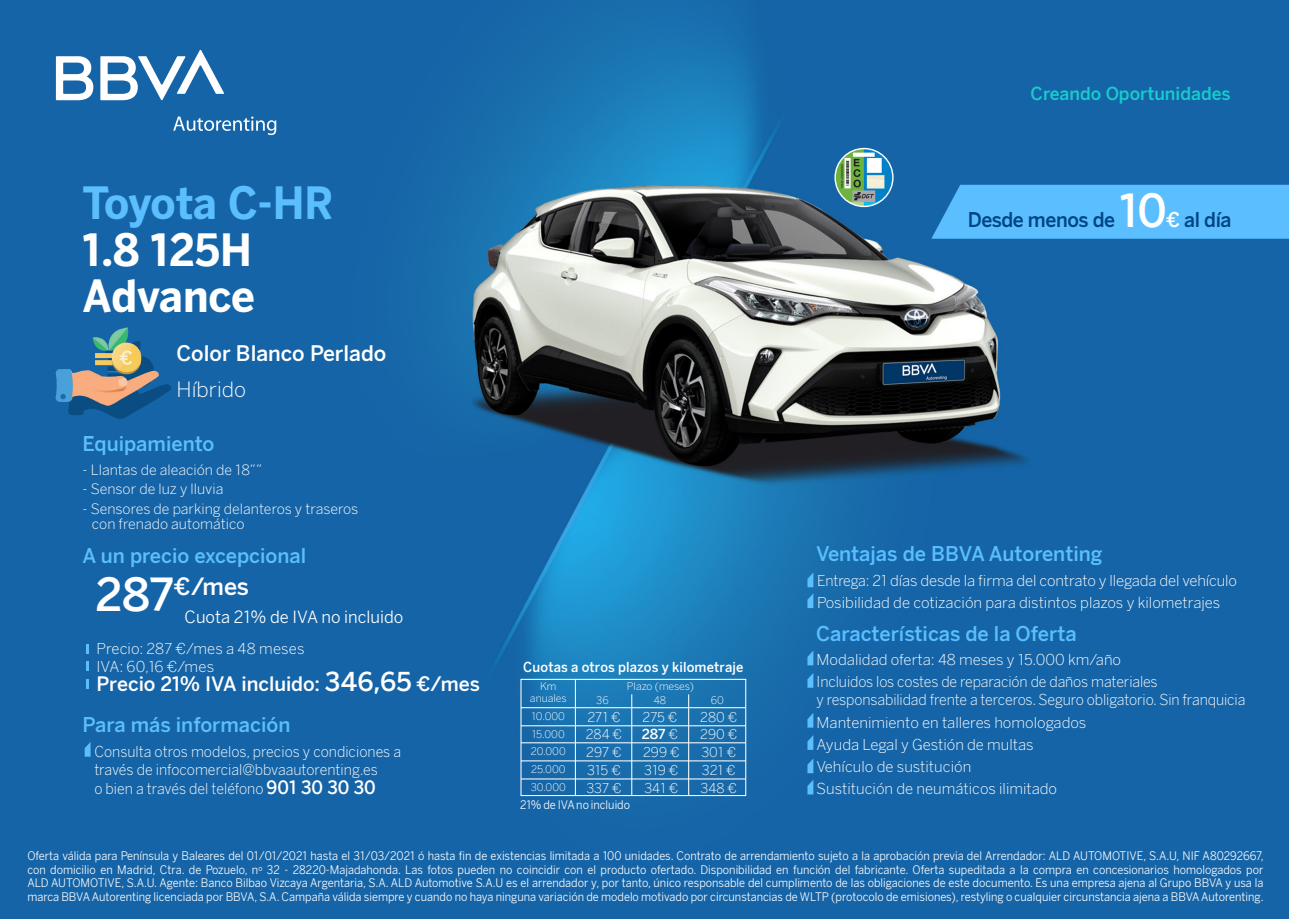
<style>
.page{position:relative;width:1289px;height:919px;background:#fff}
.page>*{position:absolute;margin:0;border:0;box-sizing:border-box;transform-origin:0 0}
.t1{font:300 44.7px "BBVA Benton Sans";color:#fff}
.t2{font:700 43.5px/46.5px "BBVA Benton Sans";color:#fff;scale:.95 1}
.t3{font:300 23.25px "BBVA Benton Sans";color:#fff}
.t4{font:300 21px "BBVA Benton Sans";color:#fff}
.t5{font:300 21px "BBVA Benton Sans";color:#fff}
.t6{font:300 19.95px "BBVA Benton Sans";color:#5abeff}
.t7{font:300 19.95px "BBVA Benton Sans";letter-spacing:-.02em;color:#004482}
.t8{font:300 19.95px "BBVA Benton Sans";color:#5bbeff}
.t9{font:300 19.5px "BBVA Benton Sans";letter-spacing:-.005em;color:#fff}
.t10{font:300 17.55px "BBVA Benton Sans";color:#18cccd}
.t11{font:16.5px "BBVA Benton Sans";color:#fff}
.t12{font:300 15px/18px "BBVA Benton Sans";letter-spacing:-.005em;color:#fff;scale:.95 1}
.t13{font:300 15px "BBVA Benton Sans";letter-spacing:-.005em;color:#fff}
.t14{font:300 14.25px/15px "BBVA Benton Sans";color:#fff}
.t15{font:300 13.5px "BBVA Benton Sans";color:#fff}
.t16{font:300 13.5px "BBVA Benton Sans";letter-spacing:.005em;color:#fff;scale:.96 1}
.t17{font:300 13.5px "BBVA Benton Sans";letter-spacing:.005em;color:#fff}
.t18{font:11.55px/13.5px "BBVA Benton Sans";color:#fff;text-align:justify;scale:.95 1}
.t19{font:300 10.5px "BBVA Benton Sans";color:#fff}
.s1{color:#5bbeff}
.s2{font-size:44.7px}
.s3{font-size:25.5px}
.s4{font-size:18px}
.s5{font-style:inherit}
.s6{color:#fff}
</style>
<div class="page">
<img style="left:0;top:0;width:1288px;height:918px">
<img style="left:68px;top:341px;width:86px;height:74px">
<img style="left:56px;top:327px;width:85px;height:77px">
<svg style="left:86px;top:644px;width:3px;height:9px"></svg>
<svg style="left:86px;top:661px;width:3px;height:10px"></svg>
<svg style="left:86px;top:679px;width:3px;height:9px"></svg>
<div style="left:520px;top:678px;width:226px;height:118px;border:1px solid #fff"></div>
<hr style="left:521px;top:707px;width:224px;height:1px;background:#fff">
<hr style="left:521px;top:725px;width:224px;height:1px;background:#fff">
<hr style="left:521px;top:742px;width:224px;height:1px;background:#fff">
<hr style="left:521px;top:760px;width:224px;height:1px;background:#fff">
<hr style="left:521px;top:778px;width:224px;height:1px;background:#fff">
<hr style="left:575px;top:679px;width:1px;height:117px;background:#fff">
<hr style="left:631px;top:694px;width:1px;height:102px;background:#fff">
<hr style="left:688px;top:694px;width:1px;height:101px;background:#fff">
<img style="left:835px;top:148px;width:57px;height:58px;border-radius:29px">
<div style="left:834px;top:148px;width:59px;height:59px;border:1px solid #fff;border-radius:50%"></div>
<svg style="left:173px;top:116px;width:103px;height:19px;background:#4a87bb"></svg>
<svg style="left:56px;top:56px;width:37px;height:44px"></svg>
<svg style="left:100px;top:50px;width:124px;height:50px"></svg>
<svg style="left:85px;top:741px;width:6px;height:15px"></svg>
<svg style="left:807px;top:650px;width:6px;height:15px"></svg>
<svg style="left:807px;top:673px;width:6px;height:14px"></svg>
<svg style="left:807px;top:712px;width:6px;height:15px"></svg>
<svg style="left:807px;top:735px;width:6px;height:14px"></svg>
<svg style="left:807px;top:758px;width:6px;height:15px"></svg>
<svg style="left:807px;top:779px;width:6px;height:15px"></svg>
<svg style="left:807px;top:593px;width:6px;height:15px"></svg>
<svg style="left:807px;top:572px;width:6px;height:15px"></svg>
<div style="left:931px;top:185px;width:357px;height:54px;background:#5abeff"></div>
<p class="t2" style="left:83px;top:181px;width:266px"><span class="s1">Toyota C-HR<br></span>1.8 125H<br>Advance</p>
<p class="t4" style="left:176px;top:340px;width:211px">Color Blanco Perlado</p>
<p class="t5" style="left:176px;top:377px;width:71px">Híbrido</p>
<p class="t8" style="left:83px;top:431px;width:133px">Equipamiento</p>
<p class="t14" style="left:83px;top:462px;width:181px">- Llantas de aleación de 18””</p>
<p class="t14" style="left:83px;top:481px;width:142px">- Sensor de luz y lluvia</p>
<p class="t14" style="left:92px;top:501px;width:268px;text-indent:-9px">- Sensores de parking delanteros y traseros con frenado automático</p>
<p class="t6" style="left:83px;top:543px;width:225px">A un precio excepcional</p>
<p class="t3" style="left:95px;top:572px;width:155px"><span class="s2">287</span>€/mes</p>
<p class="t11" style="left:184px;top:606px;width:220px">Cuota 21% de IVA no incluido</p>
<p class="t13" style="left:96px;top:639px;width:210px">Precio: 287 €/mes a 48 meses</p>
<p class="t13" style="left:96px;top:657px;width:119px">IVA: 60,16 €/mes</p>
<p class="t9" style="left:96px;top:672px;width:385px">Precio 21% IVA incluido: <span class="s3">346,65</span> €/mes</p>
<p class="t6" style="left:83px;top:712px;width:209px">Para más información</p>
<p class="t12" style="left:94px;top:742px;width:324px">Consulta otros modelos, precios y condiciones a través de infocomercial@bbvaautorenting.es</p>
<p class="t12" style="left:94px;top:779px;width:298px">o bien a través del teléfono <span class="s4">901 30 30 30</span></p>
<p class="t16" style="left:523px;top:659px;width:231px">Cuotas a otros plazos y kilometraje</p>
<p class="t19" style="left:627px;top:680px;width:69px">Plazo (meses)</p>
<p class="t19" style="left:596px;top:693px;width:14px">36</p>
<p class="t15" style="left:587px;top:708px;width:35px">271 €</p>
<p class="t15" style="left:585px;top:726px;width:38px">284 €</p>
<p class="t15" style="left:586px;top:744px;width:37px">297 €</p>
<p class="t15" style="left:587px;top:762px;width:35px">315 €</p>
<p class="t15" style="left:586px;top:779px;width:37px">337 €</p>
<p class="t19" style="left:540px;top:680px;width:18px">Km</p>
<p class="t19" style="left:530px;top:692px;width:38px">anuales</p>
<p class="t19" style="left:531px;top:709px;width:35px">10.000</p>
<p class="t19" style="left:532px;top:727px;width:34px">15.000</p>
<p class="t19" style="left:531px;top:745px;width:36px">20.000</p>
<p class="t19" style="left:531px;top:763px;width:36px">25.000</p>
<p class="t19" style="left:530px;top:780px;width:37px">30.000</p>
<p class="t19" style="left:653px;top:693px;width:14px">48</p>
<p class="t15" style="left:642px;top:708px;width:36px">275 €</p>
<p class="t17" style="left:642px;top:726px;width:38px">287 <span class="s5">€</span></p>
<p class="t15" style="left:643px;top:744px;width:38px">299 €</p>
<p class="t15" style="left:644px;top:762px;width:36px">319 €</p>
<p class="t15" style="left:644px;top:779px;width:36px">341 €</p>
<p class="t19" style="left:711px;top:693px;width:15px">60</p>
<p class="t15" style="left:700px;top:708px;width:39px">280 €</p>
<p class="t15" style="left:700px;top:726px;width:39px">290 €</p>
<p class="t15" style="left:701px;top:744px;width:36px">301 €</p>
<p class="t15" style="left:702px;top:762px;width:35px">321 €</p>
<p class="t15" style="left:700px;top:779px;width:38px">348 €</p>
<p class="t18" style="left:520px;top:798px;width:117px">21% de IVA no incluido</p>
<p class="t10" style="left:1030px;top:83px;width:201px">Creando Oportunidades</p>
<p class="t1" style="left:1119px;top:183px;width:49px">10</p>
<p class="t7" style="left:1165px;top:208px;width:67px"><span class="s6">€</span> al día</p>
<p class="t7" style="left:967px;top:208px;width:149px">Desde menos de</p>
<p class="t6" style="left:816px;top:541px;width:288px">Ventajas de BBVA Autorenting</p>
<p class="t12" style="left:817px;top:571px;width:443px">Entrega: 21 días desde la firma del contrato y llegada del vehículo</p>
<p class="t13" style="left:817px;top:593px;width:404px">Posibilidad de cotización para distintos plazos y kilometrajes</p>
<p class="t6" style="left:816px;top:621px;width:262px">Características de la Oferta</p>
<p class="t13" style="left:816px;top:650px;width:306px">Modalidad oferta: 48 meses y 15.000 km/año</p>
<p class="t12" style="left:816px;top:672px;width:453px">Incluidos los costes de reparación de daños materiales<br>y responsabilidad frente a terceros. Seguro obligatorio. Sin franquicia</p>
<p class="t13" style="left:816px;top:713px;width:271px">Mantenimiento en talleres homologados</p>
<p class="t13" style="left:816px;top:735px;width:219px">Ayuda Legal y Gestión de multas</p>
<p class="t13" style="left:816px;top:757px;width:156px">Vehículo de sustitución</p>
<p class="t13" style="left:816px;top:780px;width:242px">Sustitución de neumáticos ilimitado</p>
<p class="t18" style="left:27px;top:849px;width:1302px">Oferta válida para Península y Baleares del 01/01/2021 hasta el 31/03/2021 ó hasta fin de existencias limitada a 100 unidades. Contrato de arrendamiento sujeto a la aprobación previa del Arrendador: ALD AUTOMOTIVE, S.A.U, NIF A80292667, con domicilio en Madrid, Ctra. de Pozuelo, n<sup>o</sup> 32 - 28220-Majadahonda. Las fotos pueden no coincidir con el producto ofertado. Disponibilidad en función del fabricante. Oferta supeditada a la compra en concesionarios homologados por ALD AUTOMOTIVE, S.A.U. Agente: Banco Bilbao Vizcaya Argentaria, S.A. ALD Automotive S.A.U es el arrendador y, por tanto, único responsable del cumplimento de las obligaciones de este documento. Es una empresa ajena al Grupo BBVA y usa la marca BBVA Autorenting licenciada por BBVA, S.A. Campaña válida siempre y cuando no haya ninguna variación de modelo motivado por circunstancias de WLTP (protocolo de emisiones), restyling o cualquier circunstancia ajena a BBVA Autorenting.</p>
</div>
